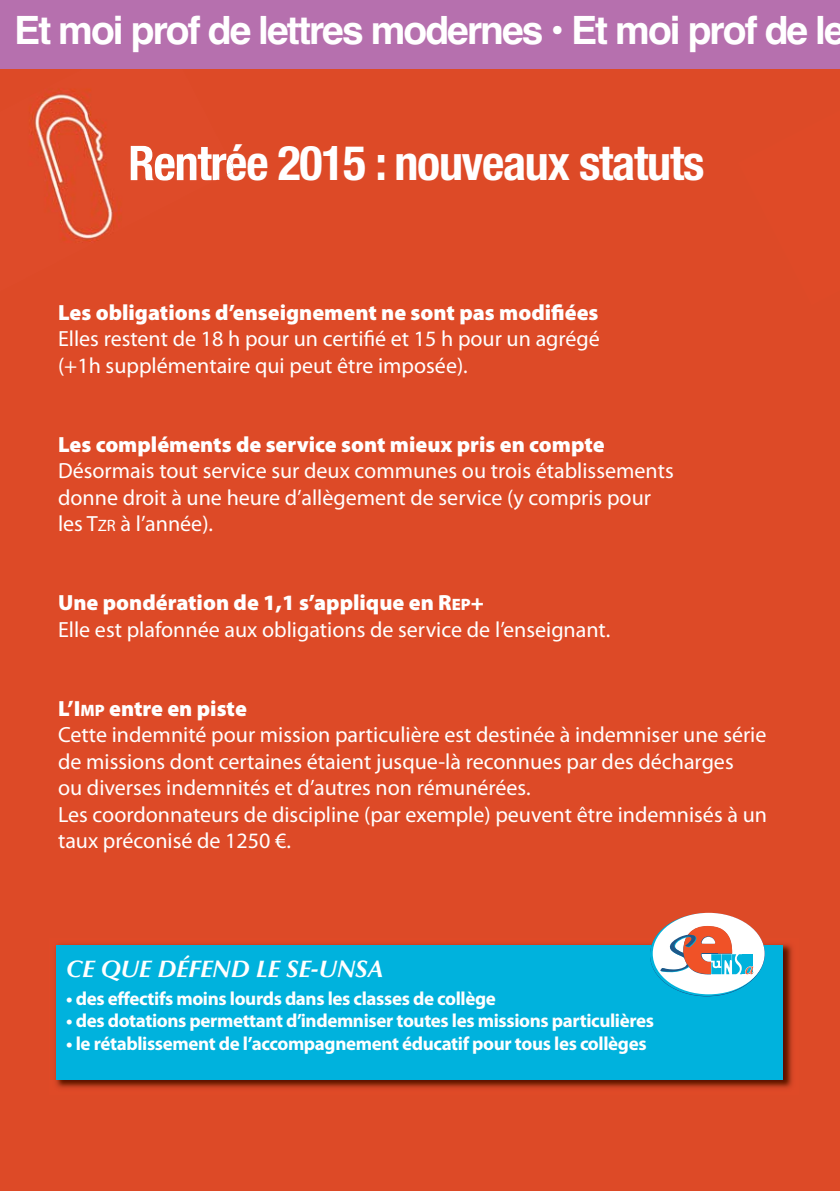
<style>
.page{position:relative;width:840px;height:1191px;background:#fff}
.page>*{position:absolute;margin:0;border:0;box-sizing:border-box;transform-origin:0 0}
.t1{font:700 condensed 48px "Helvetica Neue";letter-spacing:-.025em;color:#fff}
.t2{font:700 39px "Helvetica";letter-spacing:-.05em;color:#fff}
.t3{font:italic 700 24px "Optima LT Std";letter-spacing:-.01em;color:#fff}
.t4{font:22px/26.4px "Myriad Pro";color:#fff}
.t5{font:900 22px "Myriad Pro";color:#fff}
.t6{font:700 19px "Myriad Pro";letter-spacing:-.02em;color:#fff}
.s1{font-size:16.4px}
.s2{font-weight:900}
.s3{font-weight:900;font-size:16.4px}
</style>
<div class="page">
<div style="left:0;top:68px;width:839px;height:1123px;background:#dd4a27"></div>
<img style="left:49px;top:938px;width:748px;height:156px">
<div style="left:56px;top:945px;width:726px;height:134px;background:#00b2dd"></div>
<img style="left:0;top:68px;width:235px;height:225px">
<img style="left:130px;top:145px;width:104px;height:36px">
<div style="left:737px;top:109px;width:102px;height:196px;background:#df4a27"></div>
<div style="left:0;top:0;width:839px;height:68px;background:#b670ae"></div>
<svg style="left:649px;top:913px;width:114px;height:83px"></svg>
<div style="left:652px;top:912px;width:112px;height:82px;background:#fff;border-radius:50%"></div>
<svg style="left:659px;top:926px;width:94px;height:50px"></svg>
<h2 class="t2" style="left:14px;top:16px;width:832px">Et moi prof de lettres modernes • Et moi prof de le</h2>
<h1 class="t1" style="left:128px;top:146px;width:577px">Rentrée 2015 : nouveaux statuts</h1>
<p class="t5" style="left:58px;top:304px;width:541px">Les obligations d’enseignement ne sont pas modifiées</p>
<p class="t4" style="left:58px;top:328px;width:543px">Elles restent de 18 h pour un certifié et 15 h pour un agrégé (+1h supplémentaire qui peut être imposée).</p>
<p class="t5" style="left:58px;top:436px;width:548px">Les compléments de service sont mieux pris en compte</p>
<p class="t4" style="left:58px;top:460px;width:616px">Désormais tout service sur deux communes ou trois établissements donne droit à une heure d’allègement de service (y compris pour les T<span class="s1">ZR</span> à l’année).</p>
<p class="t4" style="left:58px;top:592px;width:553px"><span class="s2">Une pondération de 1,1 s’applique en R</span><span class="s3">EP</span><span class="s2">+<br></span>Elle est plafonnée aux obligations de service de l’enseignant.</p>
<p class="t4" style="left:58px;top:697px;width:710px"><span class="s2">L’I</span><span class="s3">MP</span> <span class="s2">entre en piste<br></span>Cette indemnité pour mission particulière est destinée à indemniser une série de missions dont certaines étaient jusque-là reconnues par des décharges<br>ou diverses indemnités et d’autres non rémunérées.<br>Les coordonnateurs de discipline (par exemple) peuvent être indemnisés à un taux préconisé de 1250 €.</p>
<p class="t3" style="left:66px;top:954px;width:318px">CE QUE DÉFEND LE SE-UNSA</p>
<p class="t6" style="left:66px;top:991px;width:431px">• des effectifs moins lourds dans les classes de collège</p>
<p class="t6" style="left:66px;top:1013px;width:589px">• des dotations permettant d’indemniser toutes les missions particulières</p>
<p class="t6" style="left:66px;top:1035px;width:581px">• le rétablissement de l’accompagnement éducatif pour tous les collèges</p>
</div>
